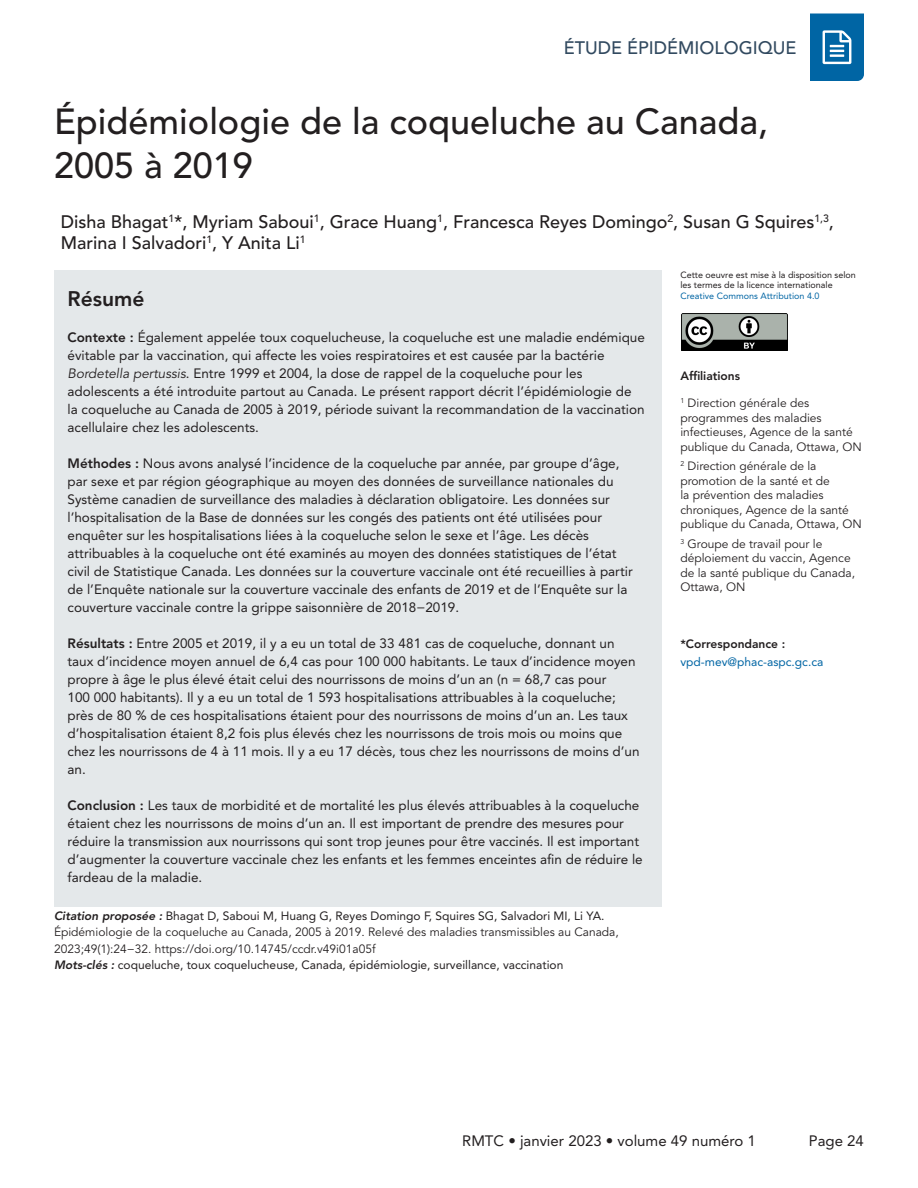
<style>
.page{position:relative;width:918px;height:1188px;background:#fff}
.page>*{position:absolute;margin:0;border:0;box-sizing:border-box;transform-origin:0 0}
.A_-_H2{font:500 36px/43.2px "Avenir LT Std";color:#231f20}
.A_-_H3{font:800 21px "Avenir LT Std";color:#231f20}
.A_-_Names{font:500 18px/21.6px "Avenir LT Std";color:#231f20}
.t1{font:500 18px "Avenir LT Std";color:#324a60}
.t2{font:15px "Avenir LT Std";color:#231f20}
.A_-_Body{font:13.5px/18px "Avenir LT Std";color:#231f20}
.A_-_Sidebar{font:12px/14.4px "Avenir LT Std";color:#231f20}
.A_-_Suggested_Citati{font:12px/16.5px "Avenir LT Std";color:#231f20}
.A_-_Suggested_Citati-2{font:12px "Avenir LT Std";color:#231f20}
.A_-_Sidebar_Corresp{font:12px/18px "Avenir LT Std";color:#0065a4}
.A_-_Sidebar_Header{font:800 12px "Avenir LT Std";color:#231f20}
.A_-_Table_Figure_-_F{font:9px "Avenir LT Std";color:#231f20}
.A_-_Table_Figure_-_F-2{font:9px "Avenir LT Std";color:#0065a4}
.s1{font-weight:800}
.s2{font-style:italic}
.s3{font-weight:800;color:#231f20}
.s4{font-weight:800;font-style:italic}
.s5{font-style:inherit}
</style>
<div class="page">
<svg style="left:810px;top:14px;width:54px;height:67px;background:#1d76ae"></svg>
<img style="left:682px;top:314px;width:105px;height:37px">
<div style="left:54px;top:271px;width:608px;height:636px;background:#e4e8ea"></div>
<h3 class="t1" style="left:564px;top:37px;width:234px">ÉTUDE ÉPIDÉMIOLOGIQUE</h3>
<p class="A_-_H2" style="left:54px;top:101px;width:716px">Épidémiologie de la coqueluche au Canada,<br>2005 à 2019</p>
<p class="A_-_Names" style="left:61px;top:211px;width:775px">Disha Bhagat<sup>1</sup>*, Myriam Saboui<sup>1</sup>, Grace Huang<sup>1</sup>, Francesca Reyes Domingo<sup>2</sup>, Susan G Squires<sup>1,3</sup>,<br>Marina I Salvadori<sup>1</sup>, Y Anita Li<sup>1</sup></p>
<p class="A_-_H3" style="left:68px;top:286px;width:78px">Résumé</p>
<p class="A_-_Body" style="left:68px;top:328px;width:579px"><span class="s1">Contexte :</span> Également appelée toux coquelucheuse, la coqueluche est une maladie endémique évitable par la vaccination, qui affecte les voies respiratoires et est causée par la bactérie <span class="s2">Bordetella pertussis</span>. Entre 1999 et 2004, la dose de rappel de la coqueluche pour les adolescents a été introduite partout au Canada. Le présent rapport décrit l’épidémiologie de la coqueluche au Canada de 2005 à 2019, période suivant la recommandation de la vaccination acellulaire chez les adolescents.</p>
<p class="A_-_Body" style="left:68px;top:454px;width:567px"><span class="s1">Méthodes :</span> Nous avons analysé l’incidence de la coqueluche par année, par groupe d’âge, par sexe et par région géographique au moyen des données de surveillance nationales du Système canadien de surveillance des maladies à déclaration obligatoire. Les données sur l’hospitalisation de la Base de données sur les congés des patients ont été utilisées pour enquêter sur les hospitalisations liées à la coqueluche selon le sexe et l’âge. Les décès attribuables à la coqueluche ont été examinés au moyen des données statistiques de l’état civil de Statistique Canada. Les données sur la couverture vaccinale ont été recueillies à partir de l’Enquête nationale sur la couverture vaccinale des enfants de 2019 et de l’Enquête sur la couverture vaccinale contre la grippe saisonnière de 2018−2019.</p>
<p class="A_-_Body" style="left:68px;top:634px;width:574px"><span class="s1">Résultats :</span> Entre 2005 et 2019, il y a eu un total de 33 481 cas de coqueluche, donnant un taux d’incidence moyen annuel de 6,4 cas pour 100 000 habitants. Le taux d’incidence moyen propre à âge le plus élevé était celui des nourrissons de moins d’un an (n = 68,7 cas pour<br>100 000 habitants). Il y a eu un total de 1 593 hospitalisations attribuables à la coqueluche; près de 80 % de ces hospitalisations étaient pour des nourrissons de moins d’un an. Les taux d’hospitalisation étaient 8,2 fois plus élevés chez les nourrissons de trois mois ou moins que chez les nourrissons de 4 à 11 mois. Il y a eu 17 décès, tous chez les nourrissons de moins d’un an.</p>
<p class="A_-_Body" style="left:68px;top:796px;width:577px"><span class="s1">Conclusion :</span> Les taux de morbidité et de mortalité les plus élevés attribuables à la coqueluche étaient chez les nourrissons de moins d’un an. Il est important de prendre des mesures pour réduire la transmission aux nourrissons qui sont trop jeunes pour être vaccinés. Il est important d’augmenter la couverture vaccinale chez les enfants et les femmes enceintes afin de réduire le fardeau de la maladie.</p>
<p class="A_-_Table_Figure_-_F" style="left:680px;top:270px;width:177px">Cette oeuvre est mise à la disposition selon</p>
<p class="A_-_Table_Figure_-_F" style="left:680px;top:280px;width:154px">les termes de la licence internationale</p>
<p class="A_-_Table_Figure_-_F-2" style="left:680px;top:291px;width:141px">Creative Commons Attribution 4.0</p>
<p class="A_-_Sidebar_Header" style="left:680px;top:368px;width:61px">Affiliations</p>
<p class="A_-_Sidebar" style="left:680px;top:396px;width:183px"><sup>1</sup> Direction générale des programmes des maladies infectieuses, Agence de la santé publique du Canada, Ottawa, ON</p>
<p class="A_-_Sidebar" style="left:680px;top:459px;width:183px"><sup>2</sup> Direction générale de la promotion de la santé et de<br>la prévention des maladies chroniques, Agence de la santé publique du Canada, Ottawa, ON</p>
<p class="A_-_Sidebar" style="left:680px;top:537px;width:176px"><sup>3</sup> Groupe de travail pour le déploiement du vaccin, Agence de la santé publique du Canada,<br>Ottawa, ON</p>
<p class="A_-_Sidebar_Corresp" style="left:680px;top:635px;width:144px"><span class="s3">*Correspondance : </span>vpd-mev@phac-aspc.gc.ca</p>
<p class="A_-_Suggested_Citati" style="left:54px;top:908px;width:566px"><span class="s4">Citation proposée :</span> <span class="s5">Bhagat D, Saboui M, Huang G, Reyes Domingo F, Squires SG, Salvadori MI, Li YA.<br></span>Épidémiologie de la coqueluche au Canada, 2005 à 2019. Relevé des maladies transmissibles au Canada,<br>2023;49(1):24−32. https://doi.org/10.14745/ccdr.v49i01a05f</p>
<p class="A_-_Suggested_Citati-2" style="left:54px;top:958px;width:511px"><span class="s4">Mots-clés :</span> coqueluche, toux coquelucheuse, Canada, épidémiologie, surveillance, vaccination</p>
<p class="t2" style="left:462px;top:1133px;width:295px">RMTC • janvier 2023 • volume 49 numéro 1</p>
<p class="t2" style="left:809px;top:1133px;width:57px">Page 24</p>
</div>
